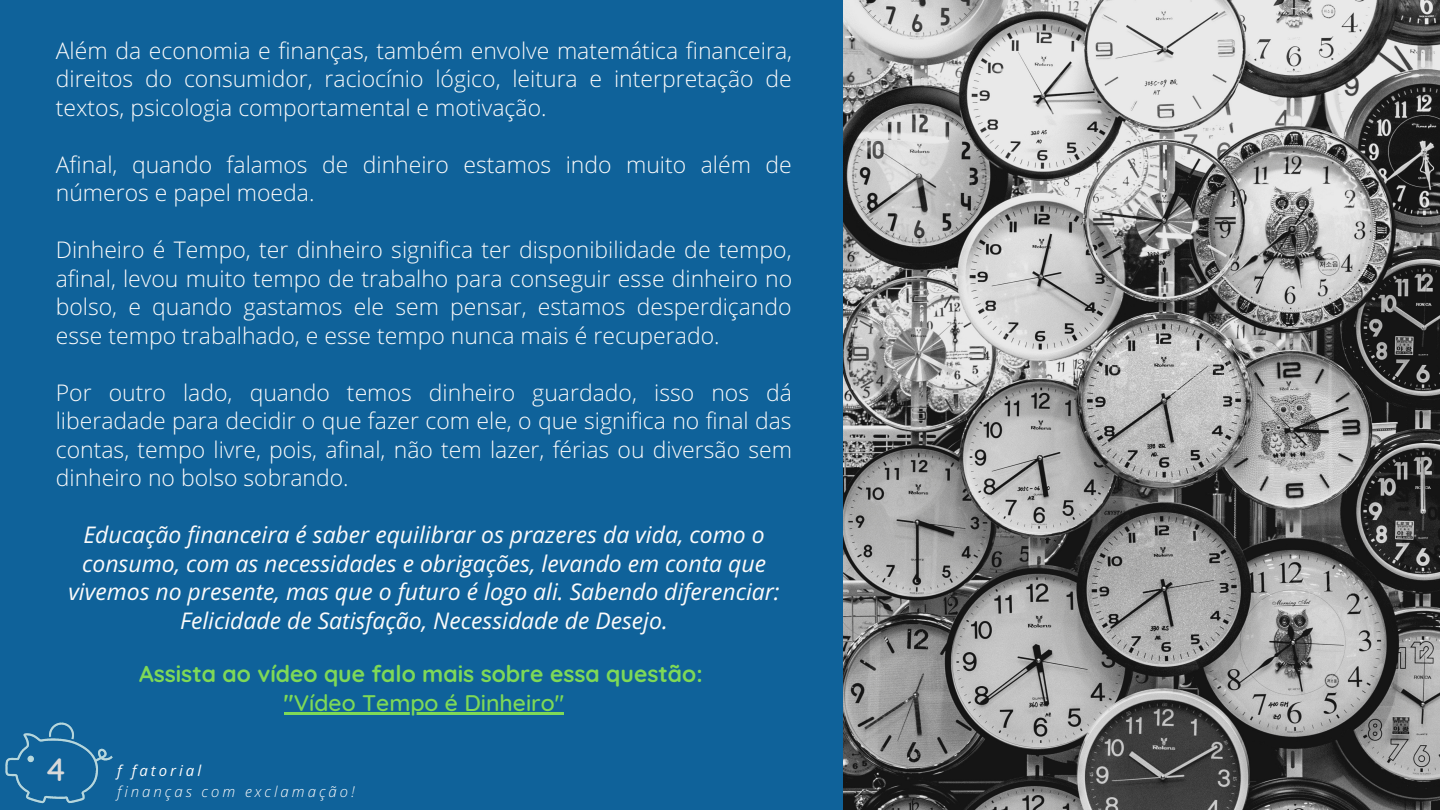
<style>
.page{position:relative;width:1440px;height:810px;background:#0f629a}
.page>*{position:absolute;margin:0;border:0;box-sizing:border-box;transform-origin:0 0}
.t1{font:500 33px "Quicksand";color:#d9d9d9}
.t2{font:300 23px/28.5px "Open Sans Hebrew";color:#fafafa;text-align:justify}
.t3{font:italic 23px/28.5px "Open Sans Hebrew";color:#fafafa;text-align:center}
.t4{font:700 23px "Quicksand";color:#7ed957}
.t5{font:500 23px "Quicksand";color:#7ed957}
.t6{font:italic 300 15px "Open Sans Hebrew";letter-spacing:.2em;color:#fafafa}
.t7{font:italic 15px "Open Sans Hebrew";letter-spacing:.2em;color:#fafafa}
.s1{font-weight:700}
</style>
<div class="page">
<img style="left:5px;top:722px;width:108px;height:82px">
<img style="left:843px;top:0;width:597px;height:810px">
<svg style="left:284px;top:712px;width:10px;height:3px"></svg>
<hr style="left:294px;top:712px;width:270px;height:3px;background:#7ed957">
<p class="t2" style="left:56px;top:35px;width:738px">Além da economia e finanças, também envolve matemática financeira, direitos do consumidor, raciocínio lógico, leitura e interpretação de textos, psicologia comportamental e motivação.</p>
<p class="t2" style="left:56px;top:149px;width:738px">Afinal, quando falamos de dinheiro estamos indo muito além de números e papel moeda.</p>
<p class="t2" style="left:56px;top:235px;width:738px">Dinheiro é Tempo, ter dinheiro significa ter disponibilidade de tempo, afinal, levou muito tempo de trabalho para conseguir esse dinheiro no bolso, e quando gastamos ele sem pensar, estamos desperdiçando esse tempo trabalhado, e esse tempo nunca mais é recuperado.</p>
<p class="t2" style="left:56px;top:377px;width:738px">Por outro lado, quando temos dinheiro guardado, isso nos dá liberadade para decidir o que fazer com ele, o que significa no final das contas, tempo livre, pois, afinal, não tem lazer, férias ou diversão sem dinheiro no bolso sobrando.</p>
<p class="t3" style="left:68px;top:520px;width:713px">Educação financeira é saber equilibrar os prazeres da vida, como o consumo, com as necessidades e obrigações, levando em conta que vivemos no presente, mas que o futuro é logo ali. Sabendo diferenciar:<br>Felicidade de Satisfação, Necessidade de Desejo.</p>
<p class="t4" style="left:139px;top:659px;width:565px">Assista ao vídeo que falo mais sobre essa questão:</p>
<p class="t5" style="left:284px;top:688px;width:282px"><span class="s1">"</span>Vídeo Tempo é Dinheiro"</p>
<p class="t1" style="left:45px;top:748px;width:23px">4</p>
<p class="t7" style="left:117px;top:760px;width:86px">f fatorial</p>
<p class="t6" style="left:117px;top:781px;width:239px">finanças com exclamação!</p>
</div>
